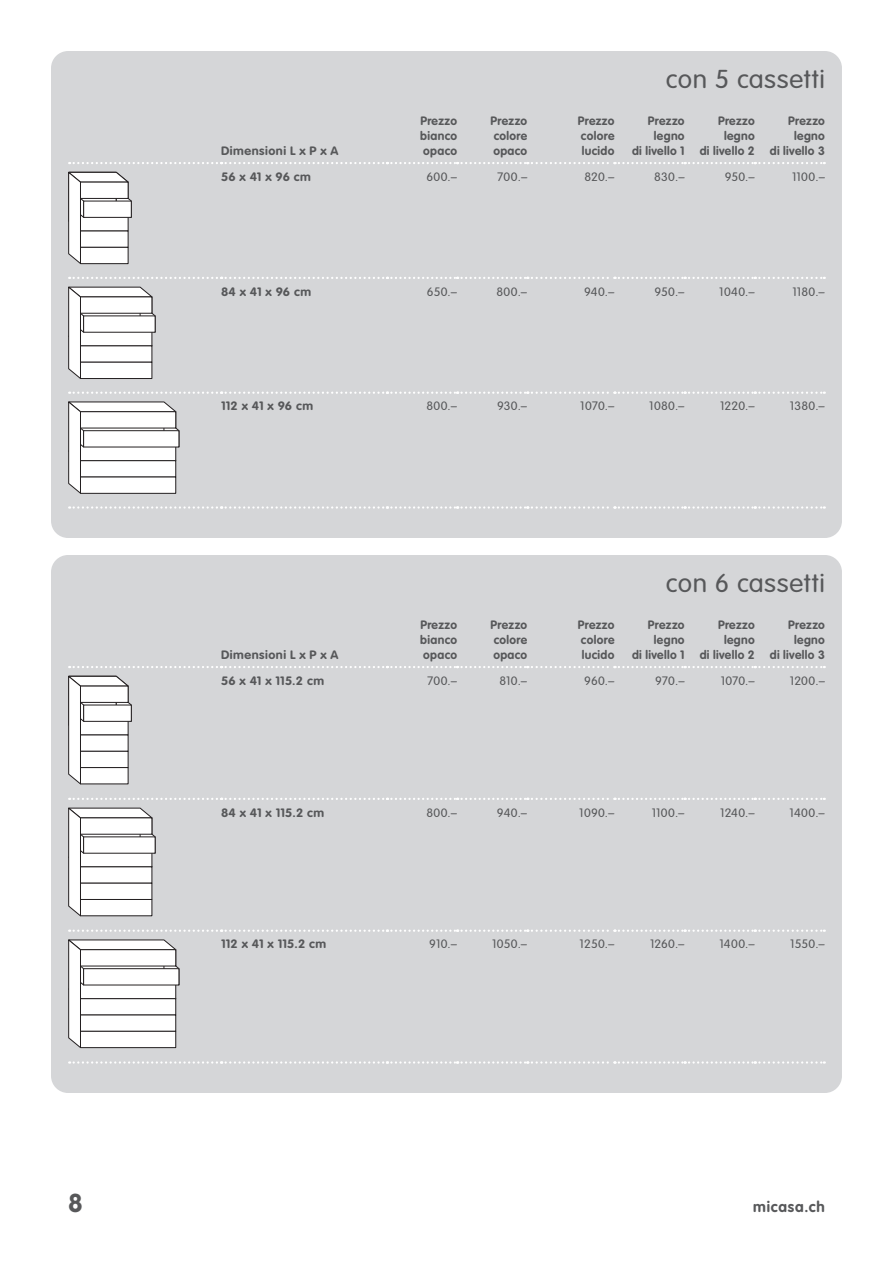
<style>
.page{position:relative;width:893px;height:1263px;background:#fff}
.page>*{position:absolute;margin:0;border:0;box-sizing:border-box;transform-origin:0 0}
.t1{font:300 25.5px "VAG Rounded Std";letter-spacing:.02em;color:#57585a;scale:1.05 1}
.t2{font:700 25.5px "VAG Rounded Std";color:#57585a}
.t3{font:700 15px "VAG Rounded Std";letter-spacing:.055em;color:#57585a}
.t4{font:700 12px/15px "VAG Rounded Std";letter-spacing:.025em;color:#57585a;text-align:justify}
.t5{font:300 12px "VAG Rounded Std";letter-spacing:.02em;color:#57585a;scale:1.05 1}
.t6{font:700 12px "VAG Rounded Std";letter-spacing:.025em;color:#57585a;scale:1.05 1}
.t7{font:700 12px "VAG Rounded Std";letter-spacing:.005em;color:#57585a;scale:1.05 1}
</style>
<div class="page">
<div style="left:51px;top:555px;width:791px;height:538px;background:#d5d6d8;border-radius:17px"></div>
<svg style="left:69px;top:666px;width:756px;height:2px"></svg>
<svg style="left:69px;top:798px;width:756px;height:2px"></svg>
<svg style="left:69px;top:929px;width:756px;height:3px"></svg>
<svg style="left:69px;top:1061px;width:756px;height:3px"></svg>
<svg style="left:68px;top:675px;width:64px;height:110px;background:#e1e0e0"></svg>
<svg style="left:68px;top:807px;width:88px;height:109px;background:#e1e1e1"></svg>
<svg style="left:68px;top:939px;width:112px;height:109px;background:#e5e5e5"></svg>
<div style="left:51px;top:51px;width:791px;height:487px;background:#d5d6d8;border-radius:17px"></div>
<svg style="left:69px;top:162px;width:756px;height:2px"></svg>
<svg style="left:69px;top:277px;width:756px;height:2px"></svg>
<svg style="left:69px;top:392px;width:756px;height:2px"></svg>
<svg style="left:69px;top:506px;width:756px;height:3px"></svg>
<svg style="left:68px;top:172px;width:64px;height:92px;background:#e0e0e0"></svg>
<svg style="left:68px;top:286px;width:88px;height:93px;background:#e0e0e0"></svg>
<svg style="left:68px;top:401px;width:112px;height:93px;background:#e3e2e3"></svg>
<p class="t6" style="left:221px;top:143px;width:113px">Dimensioni L x P x A</p>
<h1 class="t1" style="left:666px;top:64px;width:153px">con 5 cassetti</h1>
<p class="t4" style="left:420px;top:113px;width:38px">Prezzo bianco opaco</p>
<p class="t4" style="left:491px;top:113px;width:38px">Prezzo colore opaco</p>
<p class="t4" style="left:578px;top:113px;width:38px">Prezzo colore lucido</p>
<p class="t4" style="left:632px;top:113px;width:54px;text-align:right">Prezzo legno<br>di livello 1</p>
<p class="t4" style="left:700px;top:113px;width:57px;text-align:right">Prezzo legno<br>di livello 2</p>
<p class="t4" style="left:770px;top:113px;width:57px;text-align:right">Prezzo legno<br>di livello 3</p>
<p class="t6" style="left:221px;top:170px;width:87px">56 x 41 x 96 cm</p>
<p class="t5" style="left:426px;top:170px;width:31px">600.–</p>
<p class="t5" style="left:497px;top:170px;width:30px">700.–</p>
<p class="t5" style="left:584px;top:170px;width:30px">820.–</p>
<p class="t5" style="left:654px;top:170px;width:30px">830.–</p>
<p class="t5" style="left:725px;top:170px;width:30px">950.–</p>
<p class="t5" style="left:792px;top:170px;width:33px">1100.–</p>
<p class="t6" style="left:221px;top:284px;width:87px">84 x 41 x 96 cm</p>
<p class="t5" style="left:427px;top:285px;width:30px">650.–</p>
<p class="t5" style="left:496px;top:285px;width:31px">800.–</p>
<p class="t5" style="left:584px;top:285px;width:30px">940.–</p>
<p class="t5" style="left:655px;top:285px;width:30px">950.–</p>
<p class="t5" style="left:719px;top:285px;width:35px">1040.–</p>
<p class="t5" style="left:792px;top:285px;width:32px">1180.–</p>
<p class="t6" style="left:221px;top:399px;width:89px">112 x 41 x 96 cm</p>
<p class="t5" style="left:426px;top:399px;width:31px">800.–</p>
<p class="t5" style="left:497px;top:399px;width:30px">930.–</p>
<p class="t5" style="left:580px;top:399px;width:34px">1070.–</p>
<p class="t5" style="left:649px;top:399px;width:35px">1080.–</p>
<p class="t5" style="left:720px;top:399px;width:35px">1220.–</p>
<p class="t5" style="left:790px;top:399px;width:35px">1380.–</p>
<p class="t6" style="left:221px;top:647px;width:113px">Dimensioni L x P x A</p>
<h1 class="t1" style="left:666px;top:568px;width:153px">con 6 cassetti</h1>
<p class="t4" style="left:420px;top:617px;width:38px">Prezzo bianco opaco</p>
<p class="t4" style="left:491px;top:617px;width:38px">Prezzo colore opaco</p>
<p class="t4" style="left:578px;top:617px;width:38px">Prezzo colore lucido</p>
<p class="t4" style="left:632px;top:617px;width:54px;text-align:right">Prezzo legno<br>di livello 1</p>
<p class="t4" style="left:700px;top:617px;width:57px;text-align:right">Prezzo legno<br>di livello 2</p>
<p class="t4" style="left:770px;top:617px;width:57px;text-align:right">Prezzo legno<br>di livello 3</p>
<p class="t6" style="left:221px;top:673px;width:100px">56 x 41 x 115.2 cm</p>
<p class="t5" style="left:427px;top:674px;width:30px">700.–</p>
<p class="t5" style="left:499px;top:674px;width:28px">810.–</p>
<p class="t5" style="left:584px;top:674px;width:30px">960.–</p>
<p class="t5" style="left:655px;top:674px;width:30px">970.–</p>
<p class="t5" style="left:721px;top:674px;width:34px">1070.–</p>
<p class="t5" style="left:790px;top:674px;width:35px">1200.–</p>
<p class="t6" style="left:221px;top:805px;width:100px">84 x 41 x 115.2 cm</p>
<p class="t5" style="left:426px;top:805px;width:31px">800.–</p>
<p class="t5" style="left:497px;top:805px;width:30px">940.–</p>
<p class="t5" style="left:579px;top:805px;width:35px">1090.–</p>
<p class="t5" style="left:652px;top:805px;width:33px">1100.–</p>
<p class="t5" style="left:720px;top:805px;width:34px">1240.–</p>
<p class="t5" style="left:790px;top:805px;width:35px">1400.–</p>
<p class="t7" style="left:221px;top:937px;width:102px">112 x 41 x 115.2 cm</p>
<p class="t5" style="left:429px;top:937px;width:28px">910.–</p>
<p class="t5" style="left:492px;top:937px;width:35px">1050.–</p>
<p class="t5" style="left:580px;top:937px;width:35px">1250.–</p>
<p class="t5" style="left:650px;top:937px;width:34px">1260.–</p>
<p class="t5" style="left:719px;top:937px;width:35px">1400.–</p>
<p class="t5" style="left:790px;top:937px;width:35px">1550.–</p>
<h1 class="t2" style="left:68px;top:1188px;width:16px">8</h1>
<p class="t3" style="left:753px;top:1198px;width:73px">micasa.ch</p>
</div>
